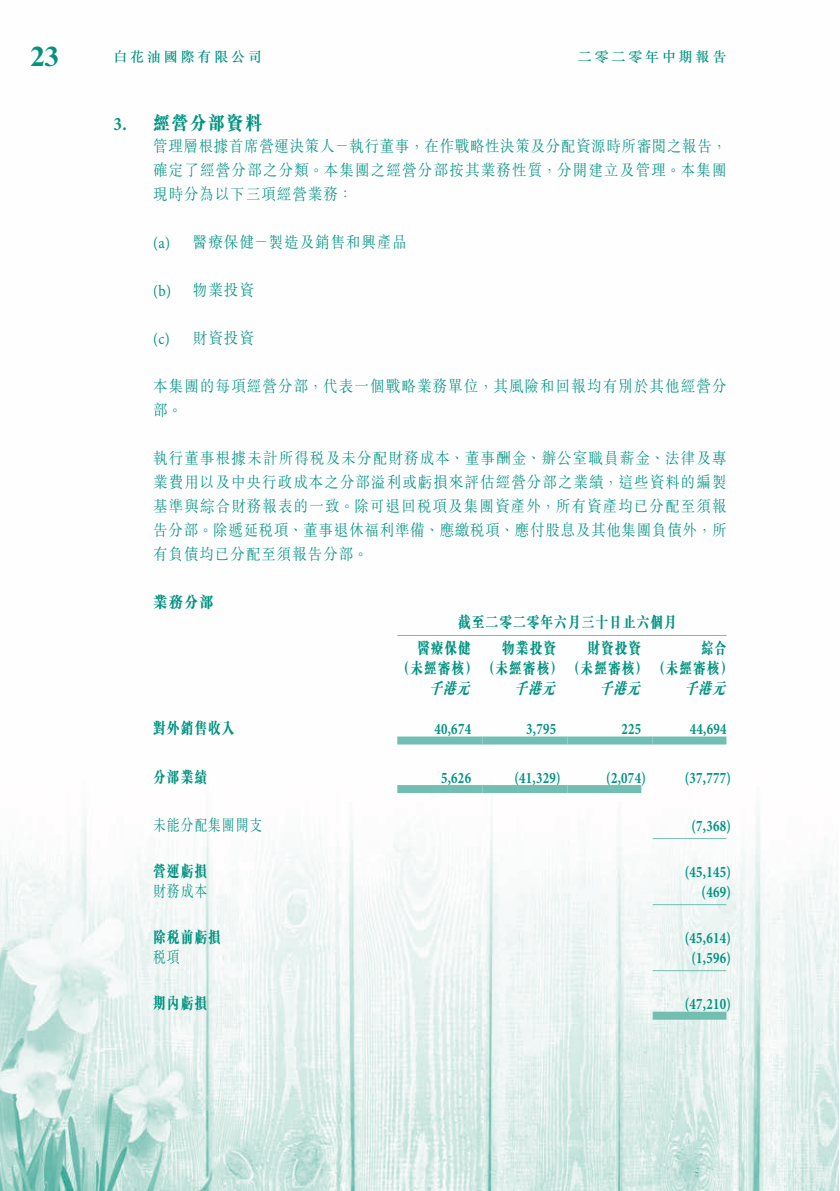
<style>
.page{position:relative;width:840px;height:1191px;background:#fff}
.page>*{position:absolute;margin:0;border:0;box-sizing:border-box;transform-origin:0 0}
.t1{font:700 28px "Times New Roman MT Std";color:#009380}
._07_NH1{font:800 19px "M Sung HK";letter-spacing:.07em;color:#009380;scale:.9 1}
._07_NH1-2{font:700 19px "Minion Pro";color:#009380;scale:.9 1}
._06_Notes{font:300 16px/24px "M Sung HK";letter-spacing:.075em;color:#009380;text-align:justify;scale:.9 1}
._51_N_Table_txt{font:700 16px "Minion Pro";letter-spacing:.02em;color:#009380;scale:.8 1}
._51_N_Table_txt-2{font:800 16px "M Sung HK";letter-spacing:.07em;color:#009380;scale:.8 1}
._51_N_Table_txt-3{font:300 16px "M Sung HK";letter-spacing:.075em;color:#009380;scale:.8 1}
._51_N_Table_txt-4{font:italic 800 16px "M Sung HK";color:#009380;scale:.8 1}
._06_Notes-2{font:16px "Minion Pro";color:#009380;scale:.9 1}
._08_NH2{font:800 16px "M Sung HK";color:#009380;scale:.9 1}
._51_N_Table_txt-5{font:800 16px "M Sung HK";letter-spacing:.07em;color:#009380;scale:.75 1}
.t2{font:500 14px "M Sung HK";letter-spacing:.2em;color:#009380}
</style>
<div class="page">
<img style="left:0;top:635px;width:838px;height:556px">
<hr style="left:397px;top:635px;width:329px;height:1px;background:#72beb1">
<div style="left:397px;top:736px;width:85px;height:8px;background:#72beb1"></div>
<div style="left:482px;top:736px;width:85px;height:8px;background:#72beb1"></div>
<div style="left:567px;top:736px;width:85px;height:8px;background:#72beb1"></div>
<div style="left:652px;top:736px;width:74px;height:8px;background:#72beb1"></div>
<div style="left:397px;top:785px;width:85px;height:8px;background:#72beb1"></div>
<div style="left:482px;top:785px;width:85px;height:8px;background:#72beb1"></div>
<div style="left:567px;top:785px;width:74px;height:8px;background:#72beb1"></div>
<hr style="left:652px;top:838px;width:74px;height:1px;background:#72beb1">
<hr style="left:652px;top:904px;width:74px;height:1px;background:#72beb1">
<hr style="left:652px;top:970px;width:74px;height:1px;background:#72beb1">
<div style="left:652px;top:1011px;width:74px;height:8px;background:#72beb1"></div>
<h1 class="t1" style="left:31px;top:39px;width:30px">23</h1>
<p class="t2" style="left:113px;top:47px;width:150px">白花油國際有限公司</p>
<p class="_07_NH1-2" style="left:113px;top:111px;width:16px">3.</p>
<p class="_07_NH1" style="left:153px;top:110px;width:122px">經營分部資料</p>
<p class="t2" style="left:577px;top:47px;width:150px">二零二零年中期報告</p>
<p class="_06_Notes" style="left:153px;top:133px;width:638px">管理層根據首席營運決策人－執行董事，在作戰略性決策及分配資源時所審閱之報告，確定了經營分部之分類。本集團之經營分部按其業務性質，分開建立及管理。本集團現時分為以下三項經營業務：</p>
<p class="_06_Notes" style="left:193px;top:229px;width:239px">醫療保健－製造及銷售和興產品</p>
<p class="_06_Notes-2" style="left:153px;top:232px;width:20px">a( )</p>
<p class="_06_Notes-2" style="left:153px;top:280px;width:21px">b( )</p>
<p class="_06_Notes" style="left:193px;top:277px;width:69px">物業投資</p>
<p class="_06_Notes" style="left:193px;top:325px;width:69px">財資投資</p>
<p class="_06_Notes-2" style="left:153px;top:328px;width:20px">c( )</p>
<p class="_06_Notes" style="left:153px;top:373px;width:638px">本集團的每項經營分部，代表一個戰略業務單位，其風險和回報均有別於其他經營分部。</p>
<p class="_06_Notes" style="left:153px;top:445px;width:638px">執行董事根據未計所得稅及未分配財務成本、董事酬金、辦公室職員薪金、法律及專業費用以及中央行政成本之分部溢利或虧損來評估經營分部之業績，這些資料的編製基準與綜合財務報表的一致。除可退回稅項及集團資產外，所有資產均已分配至須報告分部。除遞延稅項、董事退休福利準備、應繳稅項、應付股息及其他集團負債外，所有負債均已分配至須報告分部。</p>
<p class="_08_NH2" style="left:153px;top:591px;width:69px">業務分部</p>
<p class="_51_N_Table_txt-2" style="left:458px;top:611px;width:275px">截至二零二零年六月三十日止六個月</p>
<p class="_51_N_Table_txt-5" style="left:701px;top:637px;width:35px">綜合</p>
<p class="_51_N_Table_txt-2" style="left:587px;top:637px;width:69px">財資投資</p>
<p class="_51_N_Table_txt-2" style="left:502px;top:637px;width:69px">物業投資</p>
<p class="_51_N_Table_txt-2" style="left:417px;top:637px;width:69px">醫療保健</p>
<p class="_51_N_Table_txt-2" style="left:397px;top:657px;width:421px">（未經審核）（未經審核）（未經審核）（未經審核(</p>
<p class="_51_N_Table_txt-4" style="left:684px;top:677px;width:59px">千港元</p>
<p class="_51_N_Table_txt-4" style="left:429px;top:677px;width:59px">千港元</p>
<p class="_51_N_Table_txt-4" style="left:514px;top:677px;width:59px">千港元</p>
<p class="_51_N_Table_txt-4" style="left:599px;top:677px;width:59px">千港元</p>
<p class="_51_N_Table_txt-2" style="left:153px;top:717px;width:103px">對外銷售收入</p>
<p class="_51_N_Table_txt" style="left:434px;top:717px;width:47px">40,674</p>
<p class="_51_N_Table_txt" style="left:526px;top:717px;width:39px">3,795</p>
<p class="_51_N_Table_txt" style="left:621px;top:717px;width:26px">225</p>
<p class="_51_N_Table_txt" style="left:689px;top:717px;width:47px">44,694</p>
<p class="_51_N_Table_txt-2" style="left:153px;top:765px;width:69px">分部業績</p>
<p class="_51_N_Table_txt" style="left:441px;top:766px;width:39px">5,626</p>
<p class="_51_N_Table_txt" style="left:514px;top:766px;width:59px">)41,329(</p>
<p class="_51_N_Table_txt" style="left:606px;top:766px;width:51px">)2,074(</p>
<p class="_51_N_Table_txt" style="left:684px;top:766px;width:59px">)37,777(</p>
<p class="_51_N_Table_txt-3" style="left:153px;top:814px;width:138px">未能分配集團開支</p>
<p class="_51_N_Table_txt" style="left:691px;top:814px;width:51px">)7,368(</p>
<p class="_51_N_Table_txt-2" style="left:153px;top:860px;width:69px">營運虧損</p>
<p class="_51_N_Table_txt" style="left:684px;top:860px;width:59px">)45,145(</p>
<p class="_51_N_Table_txt-3" style="left:153px;top:880px;width:69px">財務成本</p>
<p class="_51_N_Table_txt" style="left:701px;top:880px;width:38px">)469(</p>
<p class="_51_N_Table_txt-2" style="left:153px;top:926px;width:86px">除稅前虧損</p>
<p class="_51_N_Table_txt" style="left:684px;top:926px;width:59px">)45,614(</p>
<p class="_51_N_Table_txt-3" style="left:153px;top:946px;width:35px">稅項</p>
<p class="_51_N_Table_txt" style="left:691px;top:946px;width:51px">)1,596(</p>
<p class="_51_N_Table_txt-2" style="left:153px;top:992px;width:69px">期內虧損</p>
<p class="_51_N_Table_txt" style="left:684px;top:992px;width:59px">)47,210(</p>
</div>
